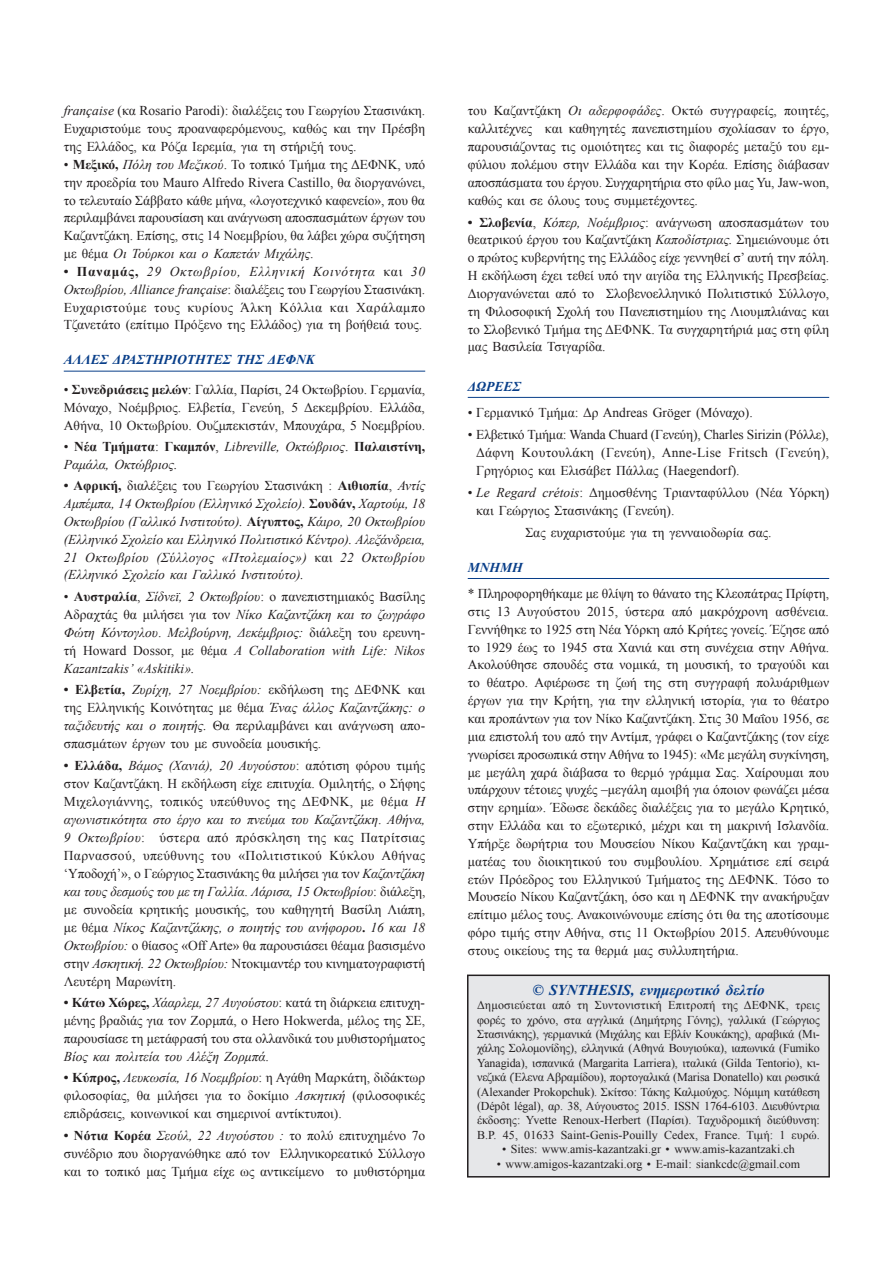
<style>
.page{position:relative;width:893px;height:1263px;background:#fff}
.page>*{position:absolute;margin:0;border:0;box-sizing:border-box;transform-origin:0 0}
.t1{font:italic 700 15px "Times New Roman";color:#083e89}
.t2{font:13.5px/17.9px "Times New Roman";color:#231f20;text-align:justify}
.t3{font:italic 13.5px/17.9px "Times New Roman";color:#231f20;text-align:justify}
.t4{font:italic 700 13.5px "Times New Roman";color:#083e89}
.t5{font:12px/14.4px "Times New Roman";color:#231f20;text-align:justify}
.s1{font-style:italic}
.s2{font-weight:700}
.s3{font-style:normal}
.s4{font-weight:700;font-style:normal}
</style>
<div class="page">
<div style="left:468px;top:975px;width:361px;height:202px;background:#e6e7e9"></div>
<div style="left:467px;top:974px;width:363px;height:203px;border:2px solid #231f20"></div>
<hr style="left:64px;top:371px;width:361px;height:1px;background:#083e89">
<hr style="left:468px;top:397px;width:361px;height:1px;background:#083e89">
<hr style="left:468px;top:578px;width:361px;height:1px;background:#083e89">
<p class="t2" style="left:64px;top:102px;width:363px"><span class="s1">française</span> (κα Rosario Parodi): διαλέξεις του Γεωργίου Στασινάκη.<br>Ευχαριστούμε τους προαναφερόμενους, καθώς και την Πρέσβη της Ελλάδος, κα Ρόζα Ιερεμία, για τη στήριξή τους.</p>
<p class="t2" style="left:64px;top:155px;width:363px">• <span class="s2">Μεξικό,</span> <span class="s1">Πόλη του Μεξικού</span>. Το τοπικό Τμήμα της ΔΕΦΝΚ, υπό την προεδρία του Mauro Alfredo Rivera Castillo, θα διοργανώνει, το τελευταίο Σάββατο κάθε μήνα, «λογοτεχνικό καφενείο», που θα περιλαμβάνει παρουσίαση και ανάγνωση αποσπασμάτων έργων του Καζαντζάκη. Επίσης, στις 14 Νοεμβρίου, θα λάβει χώρα συζήτηση με θέμα <span class="s1">Οι Τούρκοι και ο Καπετάν Μιχάλης</span>.</p>
<p class="t2" style="left:64px;top:262px;width:363px"><span class="s2">• Παναμάς,</span> <span class="s1">29 Οκτωβρίου, Ελληνική Κοινότητα</span> και <span class="s1">30<br>Οκτωβρίου, Alliance française</span>: διαλέξεις του Γεωργίου Στασινάκη.<br>Ευχαριστούμε τους κυρίους Άλκη Κόλλια και Χαράλαμπο Τζανετάτο (επίτιμο Πρόξενο της Ελλάδος) για τη βοήθειά τους.</p>
<p class="t4" style="left:64px;top:350px;width:253px">ΑΛΛΕΣ ΔΡΑΣΤΗΡΙΟΤΗΤΕΣ ΤΗΣ ΔΕΦΝΚ</p>
<p class="t2" style="left:64px;top:380px;width:363px">• <span class="s2">Συνεδριάσεις μελών</span>: Γαλλία, Παρίσι, 24 Οκτωβρίου. Γερμανία, Μόναχο, Νοέμβριος. Ελβετία, Γενεύη, 5 Δεκεμβρίου. Ελλάδα, Αθήνα, 10 Οκτωβρίου. Ουζμπεκιστάν, Μπουχάρα, 5 Νοεμβρίου.</p>
<p class="t3" style="left:64px;top:437px;width:363px"><span class="s3">•</span> <span class="s4">Νέα Τμήματα</span><span class="s3">:</span> <span class="s4">Γκαμπόν</span><span class="s3">,</span> Libreville, Οκτώβριος<span class="s3">.</span> <span class="s4">Παλαιστίνη,<br></span>Ραμάλα, Οκτώβριος.</p>
<p class="t3" style="left:64px;top:476px;width:363px"><span class="s4">• Αφρική,</span> <span class="s3">διαλέξεις του Γεωργίου Στασινάκη :</span> <span class="s4">Αιθιοπία</span><span class="s3">,</span> Αντίς Αμπέμπα, 14 Οκτωβρίου (Ελληνικό Σχολείο). <span class="s4">Σουδάν,</span> Χαρτούμ, 18<br>Οκτωβρίου (Γαλλικό Ινστιτούτο). <span class="s4">Αίγυπτος,</span> Κάιρο, 20 Οκτωβρίου (Ελληνικό Σχολείο και Ελληνικό Πολιτιστικό Κέντρο). Αλεξάνδρεια, 21 Οκτωβρίου (Σύλλογος «Πτολεμαίος») <span class="s3">και</span> 22 Οκτωβρίου (Ελληνικό Σχολείο και Γαλλικό Ινστιτούτο).</p>
<p class="t3" style="left:64px;top:587px;width:363px"><span class="s3">•</span> <span class="s4">Αυστραλία</span><span class="s3">,</span> Σίδνεϊ, 2 Οκτωβρίου<span class="s3">: ο πανεπιστημιακός Βασίλης Aδραχτάς θα μιλήσει για τον</span> Νίκο Καζαντζάκη και το ζωγράφο Φώτη Κόντογλου<span class="s3">.</span> Μελβούρνη, Δεκέμβριος: <span class="s3">διάλεξη του ερευνη&shy;τή Howard Dossor, με θέμα</span> A Collaboration with Life: Nikos Kazantzakis’ «Askitiki».</p>
<p class="t2" style="left:64px;top:680px;width:363px"><span class="s2">• Ελβετία,</span> <span class="s1">Ζυρίχη, 27 Νοεμβρίου:</span> εκδήλωση της ΔΕΦΝΚ και της Ελληνικής Κοινότητας με θέμα <span class="s1">Ένας άλλος Καζαντζάκης: ο ταξιδευτής και ο ποιητής.</span> Θα περιλαμβάνει και ανάγνωση απο&shy;σπασμάτων έργων του με συνοδεία μουσικής.</p>
<p class="t2" style="left:64px;top:756px;width:363px"><span class="s2">• Ελλάδα,</span> <span class="s1">Βάμος (Χανιά), 20 Αυγούστου</span>: απότιση φόρου τιμής στον Καζαντζάκη. Η εκδήλωση είχε επιτυχία. Ομιλητής, ο Σήφης Μιχελογιάννης, τοπικός υπεύθυνος της ΔΕΦΝΚ, με θέμα <span class="s1">Η αγωνιστικότητα στο έργο και το πνεύμα του Καζαντζάκη</span>. <span class="s1">Αθήνα, 9 Οκτωβρίου</span>: ύστερα από πρόσκληση της κας Πατρίτσιας Παρνασσού, υπεύθυνης του «Πολιτιστικού Κύκλου Αθήνας ‘Υποδοχή’», ο Γεώργιος Στασινάκης θα μιλήσει για τον <span class="s1">Καζαντζάκη και τους δεσμούς του με τη Γαλλία</span>. <span class="s1">Λάρισα, 15 Οκτωβρίου</span>: διάλεξη, με συνοδεία κρητικής μουσικής, του καθηγητή Βασίλη Λιάπη, με θέμα <span class="s1">Νίκος Καζαντζάκης, ο ποιητής του ανήφορου</span><span class="s2">.</span> <span class="s1">16 και 18<br>Οκτωβρίου:</span> ο θίασος «Off Arte» θα παρουσιάσει θέαμα βασισμένο στην <span class="s1">Ασκητική. 22 Οκτωβρίου:</span> Ντοκιμαντέρ του κινηματογραφιστή Λευτέρη Μαρωνίτη.</p>
<p class="t2" style="left:64px;top:993px;width:363px"><span class="s2">• Κάτω Χώρες,</span> <span class="s1">Χάαρλεμ, 27 Αυγούστου</span>: κατά τη διάρκεια επιτυχη&shy;μένης βραδιάς για τον Ζορμπά, ο Hero Hokwerda, μέλος της ΣΕ, παρουσίασε τη μετάφρασή του στα ολλανδικά του μυθιστορήματος <span class="s1">Βίος και πολιτεία του Αλέξη Ζορμπά</span>.</p>
<p class="t2" style="left:64px;top:1068px;width:363px"><span class="s2">• Κύπρος,</span> <span class="s1">Λευκωσία, 16 Νοεμβρίου</span>: η Αγάθη Μαρκάτη, διδάκτωρ φιλοσοφίας, θα μιλήσει για το δοκίμιο <span class="s1">Ασκητική</span> (φιλοσοφικές επιδράσεις, κοινωνικοί και σημερινοί αντίκτυποι).</p>
<p class="t2" style="left:64px;top:1126px;width:363px"><span class="s2">• Νότια Κορέα</span> <span class="s1">Σεούλ, 22 Αυγούστου :</span> το πολύ επιτυχημένο 7ο συνέδριο που διοργανώθηκε από τον Ελληνικορεατικό Σύλλογο και το τοπικό μας Τμήμα είχε ως αντικείμενο το μυθιστόρημα</p>
<p class="t2" style="left:468px;top:102px;width:363px">του Καζαντζάκη <span class="s1">Οι αδερφοφάδες</span>. Οκτώ συγγραφείς, ποιητές, καλλιτέχνες και καθηγητές πανεπιστημίου σχολίασαν το έργο, παρουσιάζοντας τις ομοιότητες και τις διαφορές μεταξύ του εμ&shy;φύλιου πολέμου στην Ελλάδα και την Κορέα. Επίσης διάβασαν αποσπάσματα του έργου. Συγχαρητήρια στο φίλο μας Yu, Jaw-won, καθώς και σε όλους τους συμμετέχοντες.</p>
<p class="t2" style="left:468px;top:213px;width:363px"><span class="s2">• Σλοβενία</span>, <span class="s1">Κόπερ, Νοέμβριος</span>: ανάγνωση αποσπασμάτων του θεατρικού έργου του Καζαντζάκη <span class="s1">Καποδίστριας.</span> Σημειώνουμε ότι ο πρώτος κυβερνήτης της Ελλάδος είχε γεννηθεί σ’ αυτή την πόλη.<br>Η εκδήλωση έχει τεθεί υπό την αιγίδα της Ελληνικής Πρεσβείας.<br>Διοργανώνεται από το Σλοβενοελληνικό Πολιτιστικό Σύλλογο, τη Φιλοσοφική Σχολή του Πανεπιστημίου της Λιουμπλιάνας και το Σλοβενικό Τμήμα της ΔΕΦΝΚ. Τα συγχαρητήριά μας στη φίλη μας Βασιλεία Τσιγαρίδα.</p>
<p class="t4" style="left:468px;top:377px;width:55px">ΔΩΡΕΕΣ</p>
<p class="t2" style="left:468px;top:403px;width:287px">• Γερμανικό Τμήμα: Δρ Andreas Gröger (Μόναχο).</p>
<p class="t2" style="left:476px;top:425px;width:354px;text-indent:-9px">• Ελβετικό Τμήμα: Wanda Chuard (Γενεύη), Charles Sirizin (Ρόλλε), Δάφνη Κουτουλάκη (Γενεύη), Anne-Lise Fritsch (Γενεύη), Γρηγόριος και Ελισάβετ Πάλλας (Haegendorf).</p>
<p class="t2" style="left:476px;top:483px;width:355px;text-indent:-9px">• <span class="s1">Le Regard crétois</span>: Δημοσθένης Τριανταφύλλου (Νέα Υόρκη) και Γεώργιος Στασινάκης (Γενεύη).</p>
<p class="t2" style="left:525px;top:523px;width:248px">Σας ευχαριστούμε για τη γενναιοδωρία σας.</p>
<p class="t4" style="left:468px;top:558px;width:58px">ΜΝΗΜΗ</p>
<p class="t2" style="left:468px;top:584px;width:363px">* Πληροφορηθήκαμε με θλίψη το θάνατο της Κλεοπάτρας Πρίφτη, στις 13 Αυγούστου 2015, ύστερα από μακρόχρονη ασθένεια.<br>Γεννήθηκε το 1925 στη Νέα Υόρκη από Κρήτες γονείς. Έζησε από το 1929 έως το 1945 στα Χανιά και στη συνέχεια στην Αθήνα.<br>Ακολούθησε σπουδές στα νομικά, τη μουσική, το τραγούδι και το θέατρο. Αφιέρωσε τη ζωή της στη συγγραφή πολυάριθμων έργων για την Κρήτη, για την ελληνική ιστορία, για το θέατρο και προπάντων για τον Νίκο Καζαντζάκη. Στις 30 Μαΐου 1956, σε μια επιστολή του από την Αντίμπ, γράφει ο Καζαντζάκης (τον είχε γνωρίσει προσωπικά στην Αθήνα το 1945): «Με μεγάλη συγκίνηση, με μεγάλη χαρά διάβασα το θερμό γράμμα Σας. Χαίρουμαι που υπάρχουν τέτοιες ψυχές –μεγάλη αμοιβή για όποιον φωνάζει μέσα στην ερημία». Έδωσε δεκάδες διαλέξεις για το μεγάλο Κρητικό, στην Ελλάδα και το εξωτερικό, μέχρι και τη μακρινή Ισλανδία.<br>Υπήρξε δωρήτρια του Μουσείου Νίκου Καζαντζάκη και γραμ&shy;ματέας του διοικητικού του συμβουλίου. Χρημάτισε επί σειρά ετών Πρόεδρος του Ελληνικού Τμήματος της ΔΕΦΝΚ. Τόσο το Μουσείο Νίκου Καζαντζάκη, όσο και η ΔΕΦΝΚ την ανακήρυξαν επίτιμο μέλος τους. Ανακοινώνουμε επίσης ότι θα της αποτίσουμε φόρο τιμής στην Αθήνα, στις 11 Οκτωβρίου 2015. Απευθύνουμε στους οικείους της τα θερμά μας συλλυπητήρια.</p>
<p class="t1" style="left:532px;top:979px;width:234px">© SYNTHESIS, ενημερωτικό δελτίο</p>
<p class="t5" style="left:477px;top:998px;width:344px">Δημοσιεύεται από τη Συντονιστική Επιτροπή της ΔΕΦΝΚ, τρεις φορές το χρόνο, στα αγγλικά (Δημήτρης Γόνης), γαλλικά (Γεώργιoς Στασινάκης), γερμανικά (Μιχάλης και Εβλίν Κουκάκης), αραβικά (Μι&shy;χάλης Σολομονίδης), ελληνικά (Αθηνά Βουγιούκα), ιαπωνικά (Fumiko Yanagida), ισπανικά (Margarita Larriera), ιταλικά (Gilda Tentorio), κι&shy;νεζικά (Έλενα Αβραμίδου), πορτογαλικά (Marisa Donatello) και ρωσικά (Alexander Prokopchuk). Σκίτσο: Τάκης Καλμούχος. Νόμιμη κατάθεση (Dépôt légal), αρ. 38, Αύγουστος 2015. ΙSSN 1764-6103. Διευθύντρια έκδοσης: Yvette Renoux-Herbert (Παρίσι). Ταχυδρομική διεύθυνση:<br>B.P. 45, 01633 Saint-Genis-Pouilly Cedex, France. Τιμή: 1 ευρώ.</p>
<p class="t5" style="left:502px;top:1142px;width:294px">• Sites: www.amis-kazantzaki.gr • www.amis-kazantzaki.ch</p>
<p class="t5" style="left:497px;top:1156px;width:305px">• www.amigos-kazantzaki.org • Ε-mail: siankcdc@gmail.com</p>
</div>
